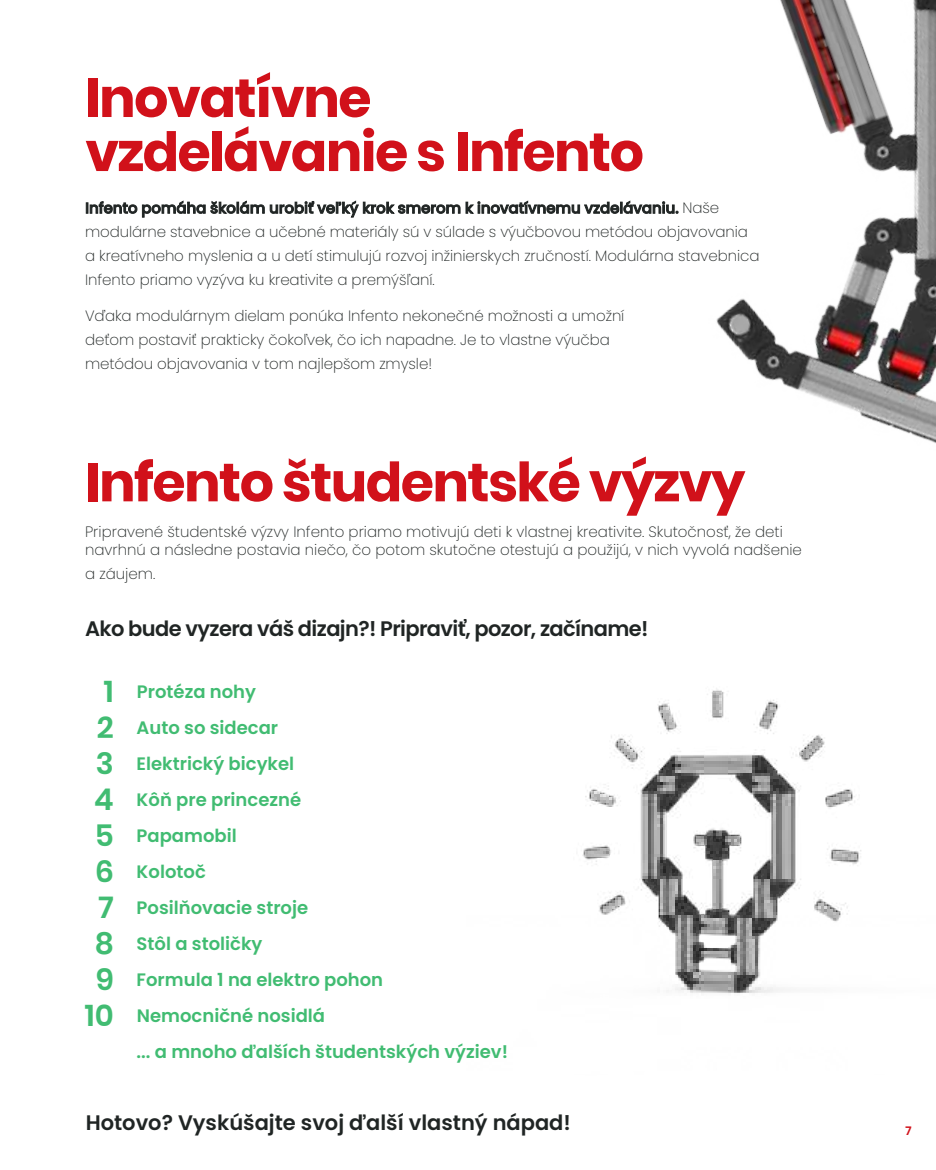
<style>
.page{position:relative;width:936px;height:1170px;background:#fff}
.page>*{position:absolute;margin:0;border:0;box-sizing:border-box;transform-origin:0 0}
.t1{font:700 54px/54px "Poppins";letter-spacing:-.03em;color:#d1111a}
.t2{font:600 30px/36px "Poppins";color:#41bc72;text-align:right}
.t3{font:600 21px "Poppins";letter-spacing:-.03em;color:#202524}
.t4{font:600 21px "Poppins";color:#202524}
.t5{font:600 18px/36px "Poppins";color:#41bc72}
.t6{font:200 15px/24px "Poppins";letter-spacing:-.005em;color:#202524}
.t7{font:600 12px "Poppins";color:#d1111a}
.s1{font-weight:500}
</style>
<div class="page">
<img style="left:716px;top:0;width:219px;height:443px">
<img style="left:582px;top:688px;width:279px;height:306px">
<h1 class="t1" style="left:85px;top:71px;width:560px">Inovatívne vzdelávanie s Infento</h1>
<p class="t6" style="left:85px;top:196px;width:675px"><span class="s1">Infento pomáha školám urobiť veľký krok smerom k inovatívnemu vzdelávaniu.</span> Naše modulárne stavebnice a učebné materiály sú v súlade s výučbovou metódou objavovania a kreatívneho myslenia a u detí stimulujú rozvoj inžinierskych zručností. Modulárna stavebnica Infento priamo vyzýva ku kreativite a premýšľaní.</p>
<p class="t6" style="left:85px;top:304px;width:541px">Vďaka modulárnym dielam ponúka Infento nekonečné možnosti a umožní deťom postaviť prakticky čokoľvek, čo ich napadne. Je to vlastne výučba metódou objavovania v tom najlepšom zmysle!</p>
<h1 class="t1" style="left:85px;top:455px;width:661px">Infento študentské výzvy</h1>
<p class="t6" style="left:85px;top:523px;width:718px;line-height:18px">Pripravené študentské výzvy Infento priamo motivujú deti k vlastnej kreativite. Skutočnosť, že deti navrhnú a následne postavia niečo, čo potom skutočne otestujú a použijú, v nich vyvolá nadšenie</p>
<p class="t6" style="left:85px;top:562px;width:72px">a záujem.</p>
<h3 class="t3" style="left:85px;top:616px;width:565px">Ako bude vyzera váš dizajn?! Pripraviť, pozor, začíname!</h3>
<h2 class="t2" style="left:85px;top:673px;width:30px">1<br>2<br>3<br>4<br>5<br>6<br>7<br>8<br>9<br>10</h2>
<p class="t5" style="left:137px;top:673px;width:373px">Protéza nohy<br>Auto so sidecar<br>Elektrický bicykel<br>Kôň pre princezné<br>Papamobil<br>Kolotoč<br>Posilňovacie stroje<br>Stôl a stoličky<br>Formula 1 na elektro pohon<br>Nemocničné nosidlá<br>... a mnoho ďalších študentských výziev!</p>
<h3 class="t4" style="left:86px;top:1110px;width:487px">Hotovo? Vyskúšajte svoj ďalší vlastný nápad!</h3>
<p class="t7" style="left:905px;top:1123px;width:8px">7</p>
</div>
